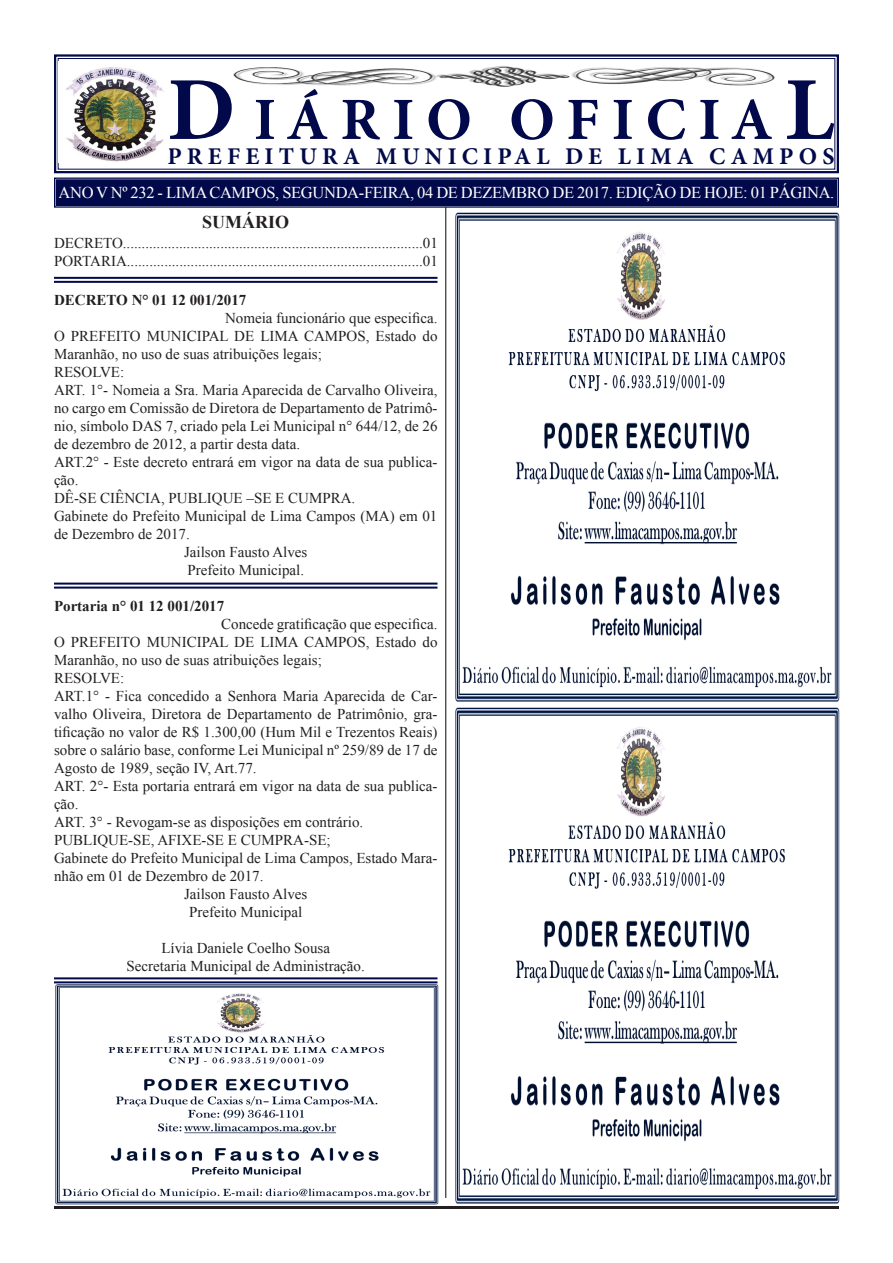
<style>
.page{position:relative;width:893px;height:1263px;background:#fff}
.page>*{position:absolute;margin:0;border:0;box-sizing:border-box;transform-origin:0 0}
.t1{font:700 60px "Minion Pro";letter-spacing:.19em;color:#01094a}
.t2{font:700 24px "Minion Pro";letter-spacing:.215em;color:#01094a}
.t3{font:700 18px "Times New Roman";color:#231f20}
.t4{font:16.5px "Times New Roman";letter-spacing:-.02em;color:#fff}
.t5{font:15px/18px "Times New Roman";color:#231f20}
.t6{font:700 15px "Times New Roman";color:#231f20}
.s1{font-size:90px}
</style>
<div class="page">
<svg style="left:54px;top:54px;width:785px;height:120px"></svg>
<div style="left:58px;top:58px;width:777px;height:112px;border:1px solid #01094a"></div>
<svg style="left:54px;top:177px;width:785px;height:31px;background:#111855"></svg>
<div style="left:56px;top:179px;width:781px;height:27px;border:1px solid #01094a"></div>
<div style="left:57px;top:181px;width:779px;height:23px;border:1px solid #01094a"></div>
<hr style="left:54px;top:1206px;width:785px;height:3px;background:#231f20">
<hr style="left:54px;top:277px;width:383px;height:2px;background:#01094a">
<hr style="left:54px;top:281px;width:383px;height:2px;background:#01094a">
<hr style="left:445px;top:207px;width:1px;height:991px;background:#231f20">
<img style="left:58px;top:62px;width:111px;height:101px">
<img style="left:230px;top:66px;width:550px;height:21px">
<hr style="left:54px;top:583px;width:383px;height:2px;background:#01094a">
<hr style="left:54px;top:587px;width:383px;height:2px;background:#01094a">
<img style="left:455px;top:212px;width:384px;height:490px">
<img style="left:455px;top:707px;width:384px;height:497px">
<hr style="left:54px;top:977px;width:383px;height:2px;background:#01094a">
<hr style="left:54px;top:981px;width:383px;height:2px;background:#01094a">
<img style="left:55px;top:984px;width:384px;height:220px">
<p class="t1" style="left:167px;top:77px;width:669px"><span class="s1">D</span>IÁRIO OFICIA<span class="s1">L</span></p>
<p class="t2" style="left:168px;top:140px;width:668px">PREFEITURA MUNICIPAL DE LIMA CAMPOS</p>
<p class="t4" style="left:58px;top:181px;width:777px">ANO V Nº 232 - LIMA CAMPOS, SEGUNDA-FEIRA, 04 DE DEZEMBRO DE 2017. EDIÇÃO DE HOJE: 01 PÁGINA.</p>
<p class="t3" style="left:202px;top:210px;width:88px">SUMÁRIO</p>
<p class="t5" style="left:54px;top:233px;width:385px">DECRETO................................................................................01</p>
<p class="t5" style="left:54px;top:251px;width:385px">PORTARIA...............................................................................01</p>
<p class="t6" style="left:54px;top:289px;width:194px">DECRETO N° 01 12 001/2017</p>
<p class="t5" style="left:225px;top:308px;width:214px">Nomeia funcionário que especifica.</p>
<p class="t5" style="left:54px;top:326px;width:385px">O PREFEITO MUNICIPAL DE LIMA CAMPOS, Estado do<br>Maranhão, no uso de suas atribuições legais;</p>
<p class="t5" style="left:54px;top:362px;width:72px">RESOLVE:</p>
<p class="t5" style="left:54px;top:380px;width:385px;text-align:justify">ART. 1°- Nomeia a Sra. Maria Aparecida de Carvalho Oliveira, no cargo em Comissão de Diretora de Departamento de Patrimô&shy;nio, símbolo DAS 7, criado pela Lei Municipal n° 644/12, de 26 de dezembro de 2012, a partir desta data.</p>
<p class="t5" style="left:54px;top:452px;width:385px">ART.2° - Este decreto entrará em vigor na data de sua publica&shy;ção.</p>
<p class="t5" style="left:54px;top:488px;width:303px">DÊ-SE CIÊNCIA, PUBLIQUE –SE E CUMPRA.</p>
<p class="t5" style="left:54px;top:506px;width:385px">Gabinete do Prefeito Municipal de Lima Campos (MA) em 01 de Dezembro de 2017.</p>
<p class="t5" style="left:184px;top:542px;width:125px">Jailson Fausto Alves</p>
<p class="t5" style="left:187px;top:560px;width:118px">Prefeito Municipal.</p>
<p class="t6" style="left:54px;top:595px;width:172px">Portaria n° 01 12 001/2017</p>
<p class="t5" style="left:221px;top:614px;width:218px">Concede gratificação que especifica.</p>
<p class="t5" style="left:54px;top:632px;width:385px">O PREFEITO MUNICIPAL DE LIMA CAMPOS, Estado do<br>Maranhão, no uso de suas atribuições legais;</p>
<p class="t5" style="left:54px;top:668px;width:72px">RESOLVE:</p>
<p class="t5" style="left:54px;top:686px;width:385px;text-align:justify">ART.1° - Fica concedido a Senhora Maria Aparecida de Car&shy;valho Oliveira, Diretora de Departamento de Patrimônio, gra&shy;tificação no valor de R$ 1.300,00 (Hum Mil e Trezentos Reais) sobre o salário base, conforme Lei Municipal nº 259/89 de 17 de Agosto de 1989, seção IV, Art.77.</p>
<p class="t5" style="left:54px;top:776px;width:385px">ART. 2°- Esta portaria entrará em vigor na data de sua publica&shy;ção.</p>
<p class="t5" style="left:54px;top:812px;width:311px">ART. 3° - Revogam-se as disposições em contrário.</p>
<p class="t5" style="left:54px;top:830px;width:278px">PUBLIQUE-SE, AFIXE-SE E CUMPRA-SE;</p>
<p class="t5" style="left:54px;top:848px;width:385px">Gabinete do Prefeito Municipal de Lima Campos, Estado Mara&shy;nhão em 01 de Dezembro de 2017.</p>
<p class="t5" style="left:184px;top:884px;width:125px">Jailson Fausto Alves</p>
<p class="t5" style="left:189px;top:902px;width:114px">Prefeito Municipal</p>
<p class="t5" style="left:161px;top:938px;width:170px">Lívia Daniele Coelho Sousa</p>
<p class="t5" style="left:127px;top:956px;width:240px">Secretaria Municipal de Administração.</p>
</div>
